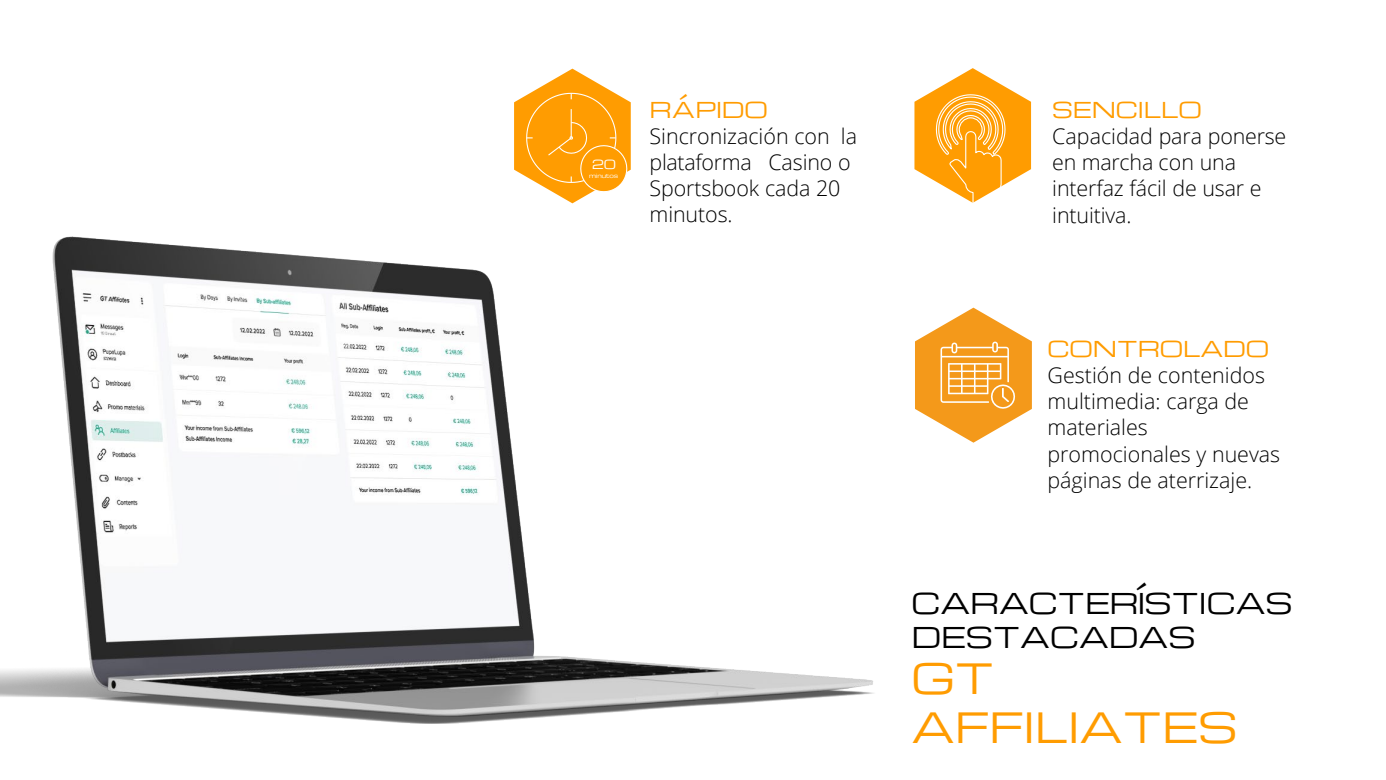
<style>
.page{position:relative;width:1386px;height:780px;background:#fff}
.page>*{position:absolute;margin:0;border:0;box-sizing:border-box;transform-origin:0 0}
.t1{font:40.77px/48.8px "Michroma";color:#ff9c01}
.t2{font:28px/33.6px "Michroma";color:#000}
.t3{font:300 21.44px/26.2px "Open Sans";color:#000}
.t4{font:21.44px "Michroma";letter-spacing:-.005em;color:#ff9c01}
.t5{font:12.25px "Michroma";color:#fff}
.t6{font:5.69px "Michroma";letter-spacing:-.02em;color:#fff}
</style>
<div class="page">
<img style="left:1px;top:237px;width:873px;height:486px">
<svg style="left:914px;top:68px;width:116px;height:135px"></svg>
<svg style="left:514px;top:69px;width:116px;height:134px"></svg>
<svg style="left:915px;top:307px;width:116px;height:135px"></svg>
<img style="left:1002px;top:388px;width:6px;height:14px">
<p class="t5" style="left:592px;top:157px;width:25px">20</p>
<p class="t6" style="left:589px;top:173px;width:31px">minutos</p>
<p class="t4" style="left:649px;top:98px;width:120px">RÁPIDO</p>
<p class="t3" style="left:649px;top:122px;width:209px">Sincronización con la plataforma Casino o<br>Sportsbook cada 20 minutos.</p>
<p class="t4" style="left:1052px;top:98px;width:151px">SENCILLO</p>
<p class="t3" style="left:1052px;top:122px;width:235px">Capacidad para ponerse en marcha con una interfaz fácil de usar e intuitiva.</p>
<p class="t4" style="left:1047px;top:337px;width:223px">CONTROLADO</p>
<p class="t3" style="left:1047px;top:361px;width:234px">Gestión de contenidos multimedia: carga de materiales promocionales y nuevas páginas de aterrizaje.</p>
<p class="t2" style="left:911px;top:587px;width:383px">CARACTERÍSTICAS<br>DESTACADAS</p>
<p class="t1" style="left:911px;top:655px;width:327px">GT<br>AFFILIATES</p>
</div>
